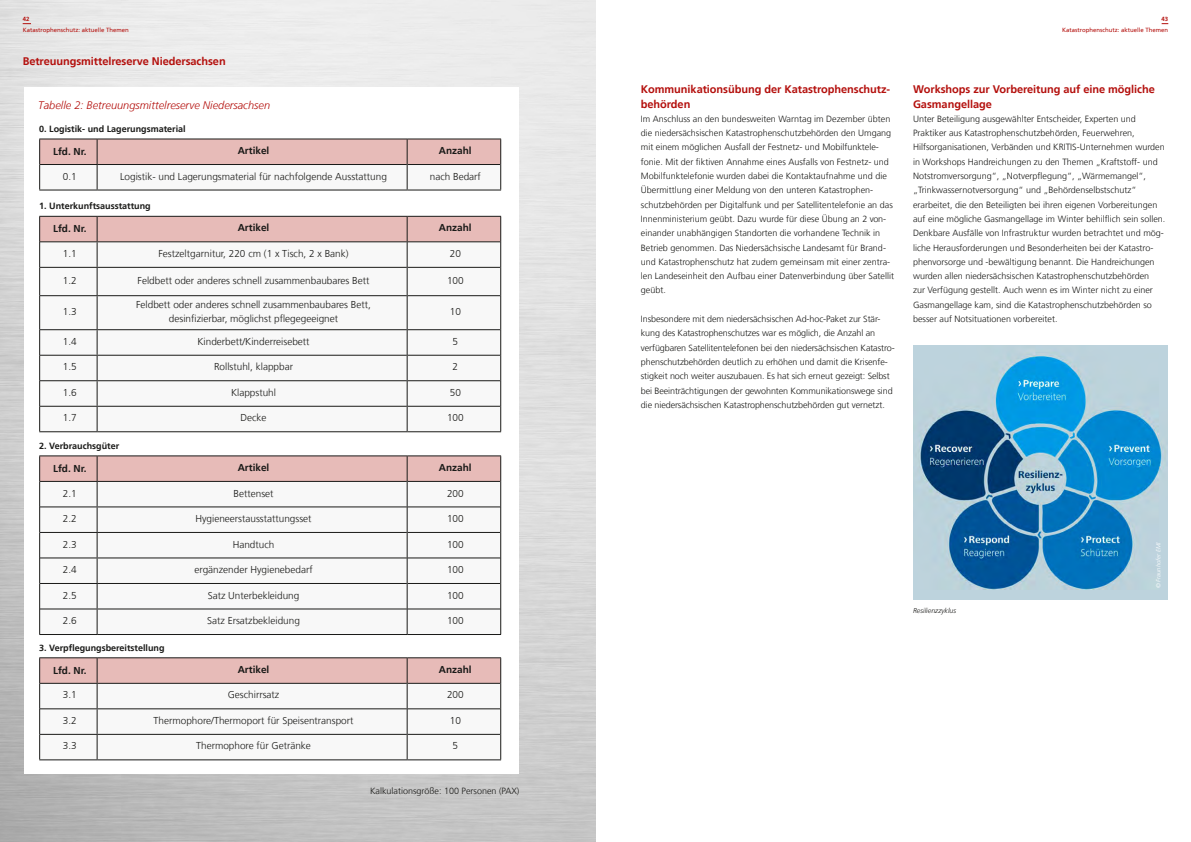
<style>
.page{position:relative;width:1191px;height:842px;background:#fff}
.page>*{position:absolute;margin:0;border:0;box-sizing:border-box;transform-origin:0 0}
.t1{font:700 11px/14.3px "NDS Frutiger";letter-spacing:-.005em;color:#b4100d}
.t2{font:italic 300 11px "NDS Frutiger";color:#b4100d}
.t3{font:300 10px/14.3px "NDS Frutiger";color:#1a1a18;text-align:center}
.t4{font:700 10px "NDS Frutiger";color:#1a1a18}
.t5{font:300 9px/14.3px "NDS Frutiger";color:#1a1a18}
.t6{font:700 9px "NDS Frutiger";color:#1a1a18}
.t7{font:italic 300 7px "NDS Frutiger";color:#1a1a18}
.t8{font:6px "NDS Frutiger";color:#b4100d}
.t9{font:italic 300 6px "NDS Frutiger";color:#fff}
.t10{font:700 6px "NDS Frutiger";color:#b4100d}
</style>
<div class="page">
<hr style="left:39px;top:190px;width:58px;height:1px;background:#1a1a18">
<hr style="left:97px;top:190px;width:310px;height:1px;background:#1a1a18">
<hr style="left:407px;top:190px;width:94px;height:1px;background:#1a1a18">
<svg style="left:39px;top:139px;width:462px;height:51px"></svg>
<svg style="left:40px;top:296px;width:460px;height:135px"></svg>
<hr style="left:97px;top:296px;width:1px;height:33px;background:#1a1a18">
<hr style="left:40px;top:329px;width:57px;height:1px;background:#1a1a18">
<hr style="left:97px;top:329px;width:310px;height:1px;background:#1a1a18">
<hr style="left:407px;top:329px;width:93px;height:1px;background:#1a1a18">
<hr style="left:40px;top:355px;width:57px;height:1px;background:#1a1a18">
<hr style="left:97px;top:355px;width:310px;height:1px;background:#1a1a18">
<hr style="left:407px;top:355px;width:93px;height:1px;background:#1a1a18">
<hr style="left:40px;top:380px;width:57px;height:1px;background:#1a1a18">
<hr style="left:97px;top:380px;width:310px;height:1px;background:#1a1a18">
<hr style="left:407px;top:380px;width:93px;height:1px;background:#1a1a18">
<hr style="left:40px;top:406px;width:57px;height:1px;background:#1a1a18">
<hr style="left:97px;top:406px;width:310px;height:1px;background:#1a1a18">
<svg style="left:97px;top:330px;width:1px;height:101px"></svg>
<hr style="left:407px;top:406px;width:93px;height:1px;background:#1a1a18">
<hr style="left:39px;top:431px;width:58px;height:1px;background:#1a1a18">
<hr style="left:97px;top:431px;width:310px;height:1px;background:#1a1a18">
<hr style="left:407px;top:431px;width:94px;height:1px;background:#1a1a18">
<svg style="left:39px;top:216px;width:462px;height:80px"></svg>
<hr style="left:39px;top:296px;width:1px;height:34px;background:#1a1a18">
<hr style="left:407px;top:296px;width:1px;height:34px;background:#1a1a18">
<hr style="left:500px;top:296px;width:1px;height:34px;background:#1a1a18">
<svg style="left:39px;top:330px;width:1px;height:101px"></svg>
<svg style="left:407px;top:330px;width:1px;height:101px"></svg>
<svg style="left:500px;top:330px;width:1px;height:101px"></svg>
<hr style="left:39px;top:634px;width:58px;height:1px;background:#1a1a18">
<hr style="left:97px;top:634px;width:310px;height:1px;background:#1a1a18">
<hr style="left:407px;top:634px;width:94px;height:1px;background:#1a1a18">
<hr style="left:39px;top:455px;width:58px;height:1px;background:#1a1a18">
<hr style="left:97px;top:455px;width:310px;height:1px;background:#1a1a18">
<hr style="left:407px;top:455px;width:94px;height:1px;background:#1a1a18">
<svg style="left:39px;top:456px;width:462px;height:178px"></svg>
<hr style="left:39px;top:657px;width:58px;height:1px;background:#1a1a18">
<hr style="left:97px;top:657px;width:310px;height:1px;background:#1a1a18">
<hr style="left:407px;top:657px;width:94px;height:1px;background:#1a1a18">
<svg style="left:39px;top:658px;width:462px;height:102px"></svg>
<img style="left:913px;top:345px;width:254px;height:254px">
<p class="t10" style="left:23px;top:15px;width:8px">42</p>
<p class="t8" style="left:23px;top:26px;width:108px">Katastrophenschutz: aktuelle Themen</p>
<p class="t1" style="left:23px;top:54px;width:204px">Betreuungsmittelreserve Niedersachsen</p>
<p class="t2" style="left:38px;top:99px;width:233px">Tabelle 2: Betreuungsmittelreserve Niedersachsen</p>
<p class="t6" style="left:39px;top:124px;width:148px">0. Logistik- und Lagerungsmaterial</p>
<p class="t4" style="left:53px;top:146px;width:35px">Lfd. Nr.</p>
<p class="t4" style="left:238px;top:145px;width:33px">Artikel</p>
<p class="t4" style="left:439px;top:145px;width:34px">Anzahl</p>
<p class="t3" style="left:63px;top:169px;width:15px">0.1</p>
<p class="t3" style="left:120px;top:169px;width:268px">Logistik- und Lagerungsmaterial für nachfolgende Ausstattung</p>
<p class="t3" style="left:430px;top:169px;width:53px">nach Bedarf</p>
<p class="t6" style="left:39px;top:201px;width:113px">1. Unterkunftsausstattung</p>
<p class="t4" style="left:53px;top:223px;width:35px">Lfd. Nr.</p>
<p class="t4" style="left:238px;top:222px;width:33px">Artikel</p>
<p class="t4" style="left:439px;top:222px;width:34px">Anzahl</p>
<p class="t3" style="left:63px;top:246px;width:15px">1.1</p>
<p class="t3" style="left:158px;top:246px;width:192px">Festzeltgarnitur, 220 cm (1 x Tisch, 2 x Bank)</p>
<p class="t3" style="left:450px;top:246px;width:13px">20</p>
<p class="t3" style="left:63px;top:273px;width:15px">1.2</p>
<p class="t3" style="left:138px;top:273px;width:233px">Feldbett oder anderes schnell zusammenbaubares Bett</p>
<p class="t3" style="left:447px;top:273px;width:18px">100</p>
<p class="t3" style="left:63px;top:305px;width:15px">1.3</p>
<p class="t3" style="left:136px;top:297px;width:236px">Feldbett oder anderes schnell zusammenbaubares Bett, desinfizierbar, möglichst pflegegeeignet</p>
<p class="t3" style="left:450px;top:305px;width:13px">10</p>
<p class="t3" style="left:63px;top:334px;width:15px">1.4</p>
<p class="t3" style="left:197px;top:334px;width:114px">Kinderbett/Kinderreisebett</p>
<p class="t3" style="left:452px;top:334px;width:7px">5</p>
<p class="t3" style="left:63px;top:360px;width:15px">1.5</p>
<p class="t3" style="left:214px;top:360px;width:80px">Rollstuhl, klappbar</p>
<p class="t3" style="left:452px;top:360px;width:7px">2</p>
<p class="t3" style="left:63px;top:385px;width:15px">1.6</p>
<p class="t3" style="left:231px;top:385px;width:47px">Klappstuhl</p>
<p class="t3" style="left:450px;top:385px;width:13px">50</p>
<p class="t3" style="left:63px;top:411px;width:15px">1.7</p>
<p class="t3" style="left:240px;top:411px;width:28px">Decke</p>
<p class="t3" style="left:447px;top:411px;width:18px">100</p>
<p class="t6" style="left:39px;top:441px;width:82px">2. Verbrauchsgüter</p>
<p class="t4" style="left:53px;top:463px;width:35px">Lfd. Nr.</p>
<p class="t4" style="left:238px;top:462px;width:33px">Artikel</p>
<p class="t4" style="left:439px;top:462px;width:34px">Anzahl</p>
<p class="t3" style="left:63px;top:486px;width:15px">2.1</p>
<p class="t3" style="left:233px;top:486px;width:41px">Bettenset</p>
<p class="t3" style="left:447px;top:486px;width:18px">200</p>
<p class="t3" style="left:63px;top:512px;width:15px">2.2</p>
<p class="t3" style="left:195px;top:512px;width:118px">Hygieneerstausstattungsset</p>
<p class="t3" style="left:447px;top:512px;width:18px">100</p>
<p class="t3" style="left:63px;top:537px;width:15px">2.3</p>
<p class="t3" style="left:233px;top:537px;width:43px">Handtuch</p>
<p class="t3" style="left:447px;top:537px;width:18px">100</p>
<p class="t3" style="left:63px;top:563px;width:15px">2.4</p>
<p class="t3" style="left:194px;top:563px;width:120px">ergänzender Hygienebedarf</p>
<p class="t3" style="left:447px;top:563px;width:18px">100</p>
<p class="t3" style="left:63px;top:588px;width:15px">2.5</p>
<p class="t3" style="left:208px;top:588px;width:93px">Satz Unterbekleidung</p>
<p class="t3" style="left:447px;top:588px;width:18px">100</p>
<p class="t3" style="left:63px;top:614px;width:15px">2.6</p>
<p class="t3" style="left:207px;top:614px;width:94px">Satz Ersatzbekleidung</p>
<p class="t3" style="left:447px;top:614px;width:18px">100</p>
<p class="t6" style="left:39px;top:642px;width:127px">3. Verpflegungsbereitstellung</p>
<p class="t4" style="left:53px;top:664px;width:35px">Lfd. Nr.</p>
<p class="t4" style="left:238px;top:663px;width:33px">Artikel</p>
<p class="t4" style="left:439px;top:663px;width:34px">Anzahl</p>
<p class="t3" style="left:63px;top:688px;width:15px">3.1</p>
<p class="t3" style="left:228px;top:688px;width:53px">Geschirrsatz</p>
<p class="t3" style="left:447px;top:688px;width:18px">200</p>
<p class="t3" style="left:63px;top:713px;width:15px">3.2</p>
<p class="t3" style="left:154px;top:713px;width:201px">Thermophore/Thermoport für Speisentransport</p>
<p class="t3" style="left:450px;top:713px;width:13px">10</p>
<p class="t3" style="left:63px;top:739px;width:15px">3.3</p>
<p class="t3" style="left:196px;top:739px;width:116px">Thermophore für Getränke</p>
<p class="t3" style="left:452px;top:739px;width:7px">5</p>
<p class="t5" style="left:370px;top:784px;width:151px">Kalkulationsgröße: 100 Personen (PAX)</p>
<p class="t10" style="left:1161px;top:15px;width:8px">43</p>
<p class="t8" style="left:1062px;top:26px;width:108px">Katastrophenschutz: aktuelle Themen</p>
<p class="t1" style="left:641px;top:82px;width:251px">Kommunikationsübung der Katastrophenschutz&shy;behörden</p>
<p class="t5" style="left:641px;top:112px;width:255px">Im Anschluss an den bundesweiten Warntag im Dezember übten die niedersächsischen Katastrophenschutzbehörden den Umgang mit einem möglichen Ausfall der Festnetz- und Mobilfunktele&shy;fonie. Mit der fiktiven Annahme eines Ausfalls von Festnetz- und Mobilfunktelefonie wurden dabei die Kontaktaufnahme und die Übermittlung einer Meldung von den unteren Katastrophen&shy;schutzbehörden per Digitalfunk und per Satellitentelefonie an das Innenministerium geübt. Dazu wurde für diese Übung an 2 von&shy;einander unabhängigen Standorten die vorhandene Technik in Betrieb genommen. Das Niedersächsische Landesamt für Brand&shy;und Katastrophenschutz hat zudem gemeinsam mit einer zentra&shy;len Landeseinheit den Aufbau einer Datenverbindung über Satellit geübt.</p>
<p class="t5" style="left:641px;top:312px;width:255px">Insbesondere mit dem niedersächsischen Ad-hoc-Paket zur Stär&shy;kung des Katastrophenschutzes war es möglich, die Anzahl an verfügbaren Satellitentelefonen bei den niedersächsischen Katastro&shy;phenschutzbehörden deutlich zu erhöhen und damit die Krisenfe&shy;stigkeit noch weiter auszubauen. Es hat sich erneut gezeigt: Selbst bei Beeinträchtigungen der gewohnten Kommunikationswege sind die niedersächsischen Katastrophenschutzbehörden gut vernetzt.</p>
<p class="t1" style="left:913px;top:82px;width:243px">Workshops zur Vorbereitung auf eine mögliche<br>Gasmangellage</p>
<p class="t5" style="left:913px;top:112px;width:254px">Unter Beteiligung ausgewählter Entscheider, Experten und Praktiker aus Katastrophenschutzbehörden, Feuerwehren, Hilfsorganisationen, Verbänden und KRITIS-Unternehmen wurden in Workshops Handreichungen zu den Themen „Kraftstoff- und Notstromversorgung“, „Notverpflegung“, „Wärmemangel“, „Trinkwassernotversorgung“ und „Behördenselbstschutz“ erarbeitet, die den Beteiligten bei ihren eigenen Vorbereitungen auf eine mögliche Gasmangellage im Winter behilflich sein sollen.<br>Denkbare Ausfälle von Infrastruktur wurden betrachtet und mög&shy;liche Herausforderungen und Besonderheiten bei der Katastro&shy;phenvorsorge und -bewältigung benannt. Die Handreichungen wurden allen niedersächsischen Katastrophenschutzbehörden<br>zur Verfügung gestellt. Auch wenn es im Winter nicht zu einer Gasmangellage kam, sind die Katastrophenschutzbehörden so besser auf Notsituationen vorbereitet.</p>
<p class="t7" style="left:913px;top:607px;width:45px">Resilienzzyklus</p>
<p class="t9" style="left:1155px;top:588px;width:47px;rotate:-90deg">© Fraunhofer EMI</p>
</div>
